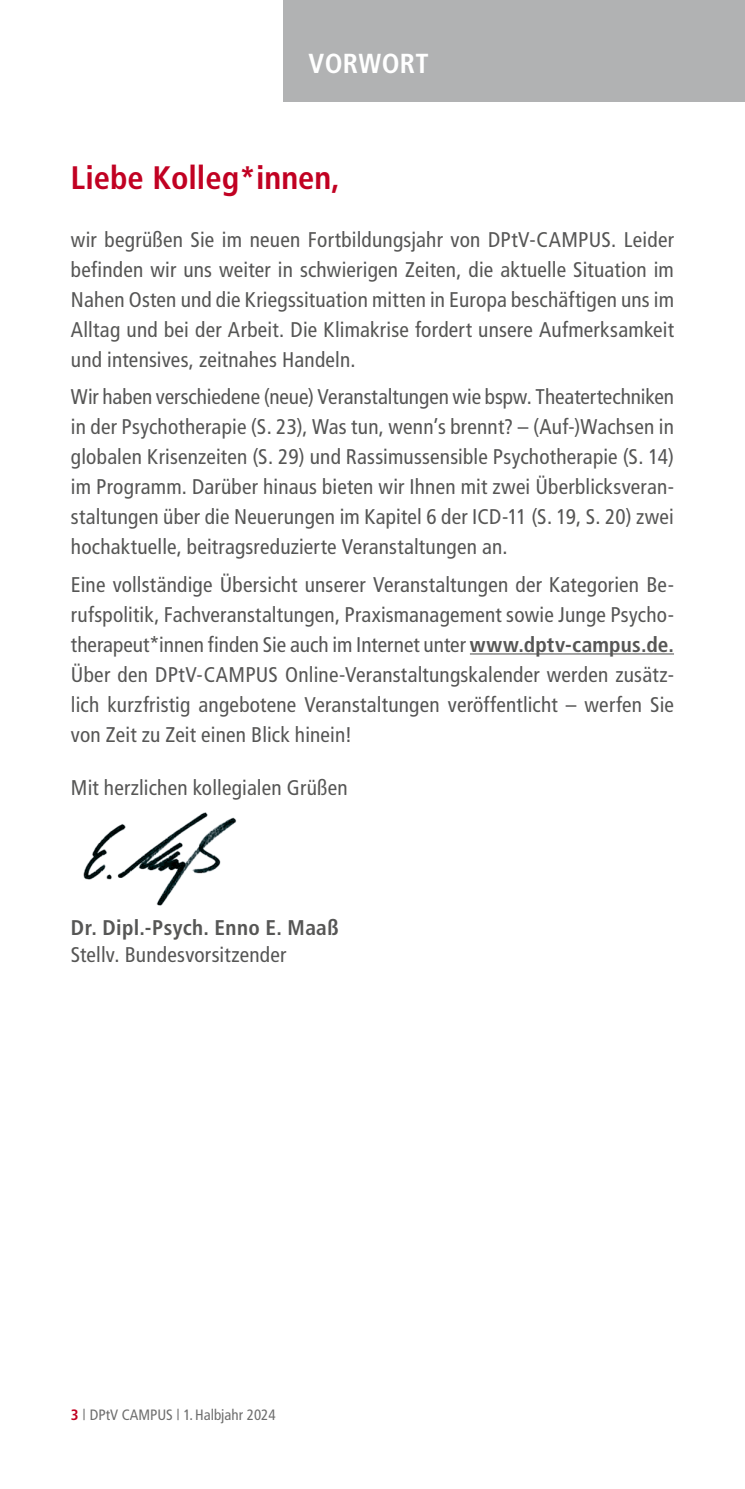
<style>
.page{position:relative;width:745px;height:1489px;background:#fff}
.page>*{position:absolute;margin:0;border:0;box-sizing:border-box;transform-origin:0 0}
.t1{font:700 condensed 32.5px "Frutiger";color:#c10122}
.t2{font:700 condensed 27.5px "Frutiger";letter-spacing:.01em;color:#fff}
.t3{font:condensed 21.25px/30px "Frutiger";letter-spacing:.01em;color:#565655;text-align:justify}
.t4{font:700 condensed 21.25px "Frutiger";letter-spacing:.015em;color:#565655}
.t5{font:condensed 15px "Frutiger";color:#6e6e6e}
.s1{font-weight:700}
.s2{font-weight:700;color:#c10122}
.s3{font-weight:300;font-stretch:normal}
</style>
<div class="page">
<div style="left:283px;top:0;width:461px;height:102px;background:#b1b2b3"></div>
<hr style="left:469px;top:653px;width:204px;height:1px;background:#565655">
<img style="left:83px;top:812px;width:153px;height:94px">
<p class="t2" style="left:308px;top:48px;width:122px">VORWORT</p>
<h1 class="t1" style="left:71px;top:158px;width:270px">Liebe Kolleg*innen,</h1>
<p class="t3" style="left:71px;top:224px;width:604px">wir begrüßen Sie im neuen Fortbildungsjahr von DPtV-CAMPUS. Leider befinden wir uns weiter in schwierigen Zeiten, die aktuelle Situation im Nahen Osten und die Kriegssituation mitten in Europa beschäftigen uns im Alltag und bei der Arbeit. Die Klimakrise fordert unsere Aufmerksamkeit und intensives, zeitnahes Handeln.</p>
<p class="t3" style="left:71px;top:382px;width:604px">Wir haben verschiedene (neue) Veranstaltungen wie bspw. Theatertechniken in der Psychotherapie (S. 23), Was tun, wenn’s brennt? – (Auf-)Wachsen in globalen Krisenzeiten (S. 29) und Rassimussensible Psychotherapie (S. 14) im Programm. Darüber hinaus bieten wir Ihnen mit zwei Überblicksveran&shy;staltungen über die Neuerungen im Kapitel 6 der ICD-11 (S. 19, S. 20) zwei hochaktuelle, beitragsreduzierte Veranstaltungen an.</p>
<p class="t3" style="left:71px;top:569px;width:604px">Eine vollständige Übersicht unserer Veranstaltungen der Kategorien Be&shy;rufspolitik, Fachveranstaltungen, Praxismanagement sowie Junge Psycho&shy;therapeut*innen finden Sie auch im Internet unter <span class="s1">www.dptv-campus.de.<br></span>Über den DPtV-CAMPUS Online-Veranstaltungskalender werden zusätz&shy;lich kurzfristig angebotene Veranstaltungen veröffentlicht – werfen Sie von Zeit zu Zeit einen Blick hinein!</p>
<p class="t3" style="left:71px;top:772px;width:278px">Mit herzlichen kollegialen Grüßen</p>
<p class="t4" style="left:71px;top:914px;width:269px">Dr. Dipl.-Psych. Enno E. Maaß</p>
<p class="t3" style="left:71px;top:939px;width:217px">Stellv. Bundesvorsitzender</p>
<p class="t5" style="left:71px;top:1405px;width:206px"><span class="s2">3</span> <span class="s3">|</span> DPtV CAMPUS <span class="s3">|</span> 1. Halbjahr 2024</p>
</div>
